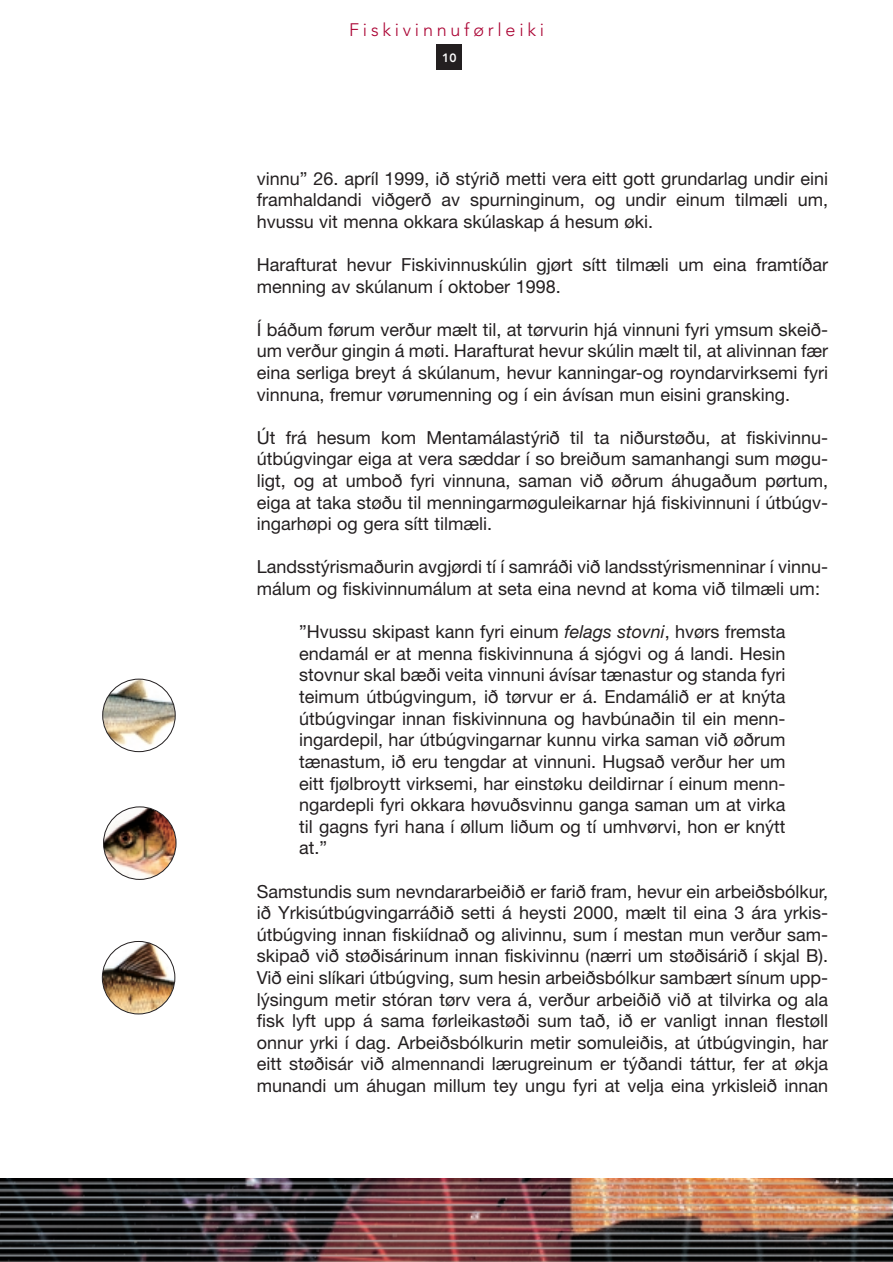
<style>
.page{position:relative;width:893px;height:1262px;background:#fff}
.page>*{position:absolute;margin:0;border:0;box-sizing:border-box;transform-origin:0 0}
.t1{font:18px/21.6px "Helvetica Neue";color:#231f20;text-align:justify}
.t2{font:300 18px "Avenir";letter-spacing:.21em;color:#ab0333}
.t3{font:800 12px "Avenir";color:#fff}
.s1{font-style:italic}
</style>
<div class="page">
<img style="left:0;top:1178px;width:892px;height:84px">
<div style="left:436px;top:44px;width:26px;height:25px;background:#231f20"></div>
<img style="left:103px;top:679px;width:72px;height:71px">
<div style="left:102px;top:679px;width:73px;height:73px;border:1px solid #231f20;border-radius:50%"></div>
<img style="left:103px;top:807px;width:73px;height:72px;border-radius:50%">
<div style="left:103px;top:806px;width:73px;height:73px;border:1px solid #231f20;border-radius:50%"></div>
<img style="left:102px;top:941px;width:73px;height:73px;border-radius:50%">
<div style="left:102px;top:941px;width:73px;height:73px;border:1px solid #231f20;border-radius:50%"></div>
<p class="t2" style="left:349px;top:22px;width:196px">Fiskivinnuførleiki</p>
<p class="t3" style="left:442px;top:52px;width:16px">10</p>
<p class="t1" style="left:257px;top:169px;width:573px">vinnu” 26. apríl 1999, ið stýrið metti vera eitt gott grundarlag undir eini framhaldandi viðgerð av spurninginum, og undir einum tilmæli um, hvussu vit menna okkara skúlaskap á hesum øki.</p>
<p class="t1" style="left:257px;top:255px;width:573px">Harafturat hevur Fiskivinnuskúlin gjørt sítt tilmæli um eina framtíðar menning av skúlanum í oktober 1998.</p>
<p class="t1" style="left:257px;top:320px;width:573px">Í báðum førum verður mælt til, at tørvurin hjá vinnuni fyri ymsum skeið&shy;um verður gingin á møti. Harafturat hevur skúlin mælt til, at alivinnan fær eina serliga breyt á skúlanum, hevur kanningar-og royndarvirksemi fyri vinnuna, fremur vørumenning og í ein ávísan mun eisini gransking.</p>
<p class="t1" style="left:257px;top:428px;width:573px">Út frá hesum kom Mentamálastýrið til ta niðurstøðu, at fiskivinnu&shy;útbúgvingar eiga at vera sæddar í so breiðum samanhangi sum møgu&shy;ligt, og at umboð fyri vinnuna, saman við øðrum áhugaðum pørtum, eiga at taka støðu til menningarmøguleikarnar hjá fiskivinnuni í útbúgv&shy;ingarhøpi og gera sítt tilmæli.</p>
<p class="t1" style="left:257px;top:558px;width:573px">Landsstýrismaðurin avgjørdi tí í samráði við landsstýrismenninar í vinnu&shy;málum og fiskivinnumálum at seta eina nevnd at koma við tilmæli um:</p>
<p class="t1" style="left:299px;top:623px;width:488px">”Hvussu skipast kann fyri einum <span class="s1">felags stovni</span>, hvørs fremsta endamál er at menna fiskivinnuna á sjógvi og á landi. Hesin stovnur skal bæði veita vinnuni ávísar tænastur og standa fyri teimum útbúgvingum, ið tørvur er á. Endamálið er at knýta útbúgvingar innan fiskivinnuna og havbúnaðin til ein menn&shy;ingardepil, har útbúgvingarnar kunnu virka saman við øðrum tænastum, ið eru tengdar at vinnuni. Hugsað verður her um eitt fjølbroytt virksemi, har einstøku deildirnar í einum menn&shy;ngardepli fyri okkara høvuðsvinnu ganga saman um at virka til gagns fyri hana í øllum liðum og tí umhvørvi, hon er knýtt at.”</p>
<p class="t1" style="left:257px;top:882px;width:573px">Samstundis sum nevndararbeiðið er farið fram, hevur ein arbeiðsbólkur, ið Yrkisútbúgvingarráðið setti á heysti 2000, mælt til eina 3 ára yrkis&shy;útbúgving innan fiskiídnað og alivinnu, sum í mestan mun verður sam&shy;skipað við støðisárinum innan fiskivinnu (nærri um støðisárið í skjal B).<br>Við eini slíkari útbúgving, sum hesin arbeiðsbólkur sambært sínum upp&shy;lýsingum metir stóran tørv vera á, verður arbeiðið við at tilvirka og ala fisk lyft upp á sama førleikastøði sum tað, ið er vanligt innan flestøll onnur yrki í dag. Arbeiðsbólkurin metir somuleiðis, at útbúgvingin, har eitt støðisár við almennandi lærugreinum er týðandi táttur, fer at økja munandi um áhugan millum tey ungu fyri at velja eina yrkisleið innan</p>
</div>
